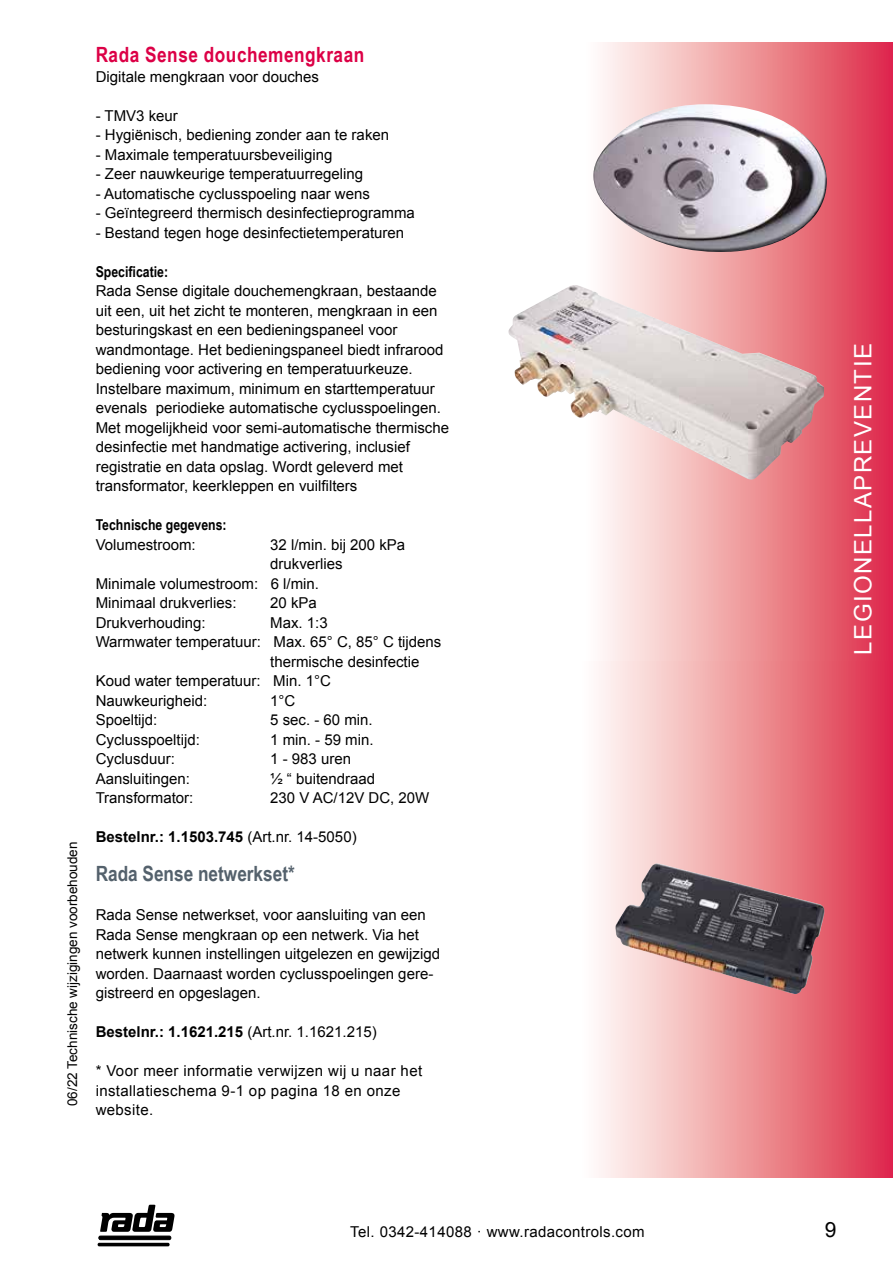
<style>
.page{position:relative;width:893px;height:1263px;background:#fff}
.page>*{position:absolute;margin:0;border:0;box-sizing:border-box;transform-origin:0 0}
.t1{font:24px "Arial";letter-spacing:.06em;color:#fff}
.t2{font:700 21px "Arial Narrow";letter-spacing:.025em;color:#dc0046}
.t3{font:700 21px "Arial Narrow";color:#54616c}
.t4{font:21px "Arial";color:#000}
.t5{font:15px/19.5px "Arial";color:#000}
.t6{font:15px/19.5px "Arial";letter-spacing:.025em;color:#000}
.t7{font:700 15px "Arial";color:#000}
.t8{font:700 15px "Arial Narrow";color:#000}
.t9{font:13.5px "Arial";color:#000}
.s1{font-weight:400}
</style>
<div class="page">
<svg style="left:603px;top:43px;width:290px;height:618px"></svg>
<div style="left:99px;top:1236px;width:72px;height:4px;background:#070707;border:1px solid #000;border-radius:2px"></div>
<hr style="left:98px;top:1243px;width:72px;height:3px;background:#000;border-radius:2px">
<svg style="left:100px;top:1205px;width:74px;height:27px"></svg>
<img style="left:593px;top:104px;width:234px;height:149px">
<img style="left:508px;top:285px;width:316px;height:195px">
<svg style="left:599px;top:661px;width:294px;height:516px"></svg>
<img style="left:615px;top:863px;width:210px;height:131px">
<p class="t9" style="left:63px;top:1106px;width:266px;rotate:-90deg">06/22 Technische wijzigingen voorbehouden</p>
<h2 class="t2" style="left:96px;top:39px;width:270px">Rada Sense douchemengkraan</h2>
<p class="t5" style="left:96px;top:66px;width:225px">Digitale mengkraan voor douches</p>
<p class="t5" style="left:96px;top:105px;width:84px">- TMV3 keur</p>
<p class="t5" style="left:96px;top:125px;width:295px">- Hygiënisch, bediening zonder aan te raken</p>
<p class="t5" style="left:96px;top:144px;width:238px">- Maximale temperatuursbeveiliging</p>
<p class="t5" style="left:96px;top:164px;width:269px">- Zeer nauwkeurige temperatuurregeling</p>
<p class="t5" style="left:96px;top:183px;width:276px">- Automatische cyclusspoeling naar wens</p>
<p class="t5" style="left:96px;top:203px;width:321px">- Geïntegreerd thermisch desinfectieprogramma</p>
<p class="t5" style="left:96px;top:222px;width:310px">- Bestand tegen hoge desinfectietemperaturen</p>
<p class="t8" style="left:96px;top:260px;width:74px">Specificatie:</p>
<p class="t5" style="left:96px;top:281px;width:355px">Rada Sense digitale douchemengkraan, bestaande uit een, uit het zicht te monteren, mengkraan in een besturingskast en een bedieningspaneel voor wandmontage. Het bedieningspaneel biedt infrarood bediening voor activering en temperatuurkeuze.<br>Instelbare maximum, minimum en starttemperatuur evenals periodieke automatische cyclusspoelingen.<br>Met mogelijkheid voor semi-automatische thermische desinfectie met handmatige activering, inclusief registratie en data opslag. Wordt geleverd met transformator, keerkleppen en vuilfilters</p>
<p class="t8" style="left:96px;top:513px;width:133px">Technische gegevens:</p>
<p class="t5" style="left:96px;top:534px;width:102px">Volumestroom:</p>
<p class="t5" style="left:270px;top:534px;width:137px">32 l/min. bij 200 kPa</p>
<p class="t5" style="left:270px;top:554px;width:74px">drukverlies</p>
<p class="t5" style="left:96px;top:573px;width:225px">Minimale volumestroom: 6 l/min.</p>
<p class="t5" style="left:96px;top:593px;width:142px">Minimaal drukverlies:</p>
<p class="t5" style="left:270px;top:593px;width:48px">20 kPa</p>
<p class="t5" style="left:96px;top:612px;width:112px">Drukverhouding:</p>
<p class="t5" style="left:270px;top:612px;width:59px">Max. 1:3</p>
<p class="t5" style="left:96px;top:632px;width:347px">Warmwater temperatuur: Max. 65° C, 85° C tijdens</p>
<p class="t5" style="left:270px;top:651px;width:151px">thermische desinfectie</p>
<p class="t5" style="left:96px;top:671px;width:237px">Koud water temperatuur: Min. 1°C</p>
<p class="t5" style="left:96px;top:690px;width:113px">Nauwkeurigheid:</p>
<p class="t5" style="left:270px;top:690px;width:27px">1°C</p>
<p class="t5" style="left:96px;top:710px;width:63px">Spoeltijd:</p>
<p class="t5" style="left:270px;top:710px;width:104px">5 sec. - 60 min.</p>
<p class="t5" style="left:96px;top:729px;width:106px">Cyclusspoeltijd:</p>
<p class="t5" style="left:270px;top:729px;width:105px">1 min. - 59 min.</p>
<p class="t5" style="left:96px;top:749px;width:81px">Cyclusduur:</p>
<p class="t5" style="left:270px;top:749px;width:82px">1 - 983 uren</p>
<p class="t5" style="left:96px;top:768px;width:96px">Aansluitingen:</p>
<p class="t5" style="left:270px;top:768px;width:107px">½ “ buitendraad</p>
<p class="t5" style="left:96px;top:788px;width:99px">Transformator:</p>
<p class="t5" style="left:270px;top:788px;width:161px">230 V AC/12V DC, 20W</p>
<p class="t7" style="left:96px;top:826px;width:262px">Bestelnr.: 1.1503.745 <span class="s1">(Art.nr. 14-5050)</span></p>
<h2 class="t3" style="left:96px;top:858px;width:201px">Rada Sense netwerkset*</h2>
<p class="t5" style="left:96px;top:905px;width:346px">Rada Sense netwerkset, voor aansluiting van een Rada Sense mengkraan op een netwerk. Via het netwerk kunnen instellingen uitgelezen en gewijzigd worden. Daarnaast worden cyclusspoelingen gere&shy;gistreerd en opgeslagen.</p>
<p class="t7" style="left:96px;top:1021px;width:282px">Bestelnr.: 1.1621.215 <span class="s1">(Art.nr. 1.1621.215)</span></p>
<p class="t6" style="left:96px;top:1061px;width:328px">* Voor meer informatie verwijzen wij u naar het installatieschema 9-1 op pagina 18 en onze website.</p>
<p class="t6" style="left:350px;top:1222px;width:296px">Tel. 0342-414088 · www.radacontrols.com</p>
<h1 class="t1" style="left:846px;top:655px;width:313px;rotate:-90deg">LEGIONELLAPREVENTIE</h1>
<h2 class="t4" style="left:825px;top:1215px;width:13px">9</h2>
</div>
